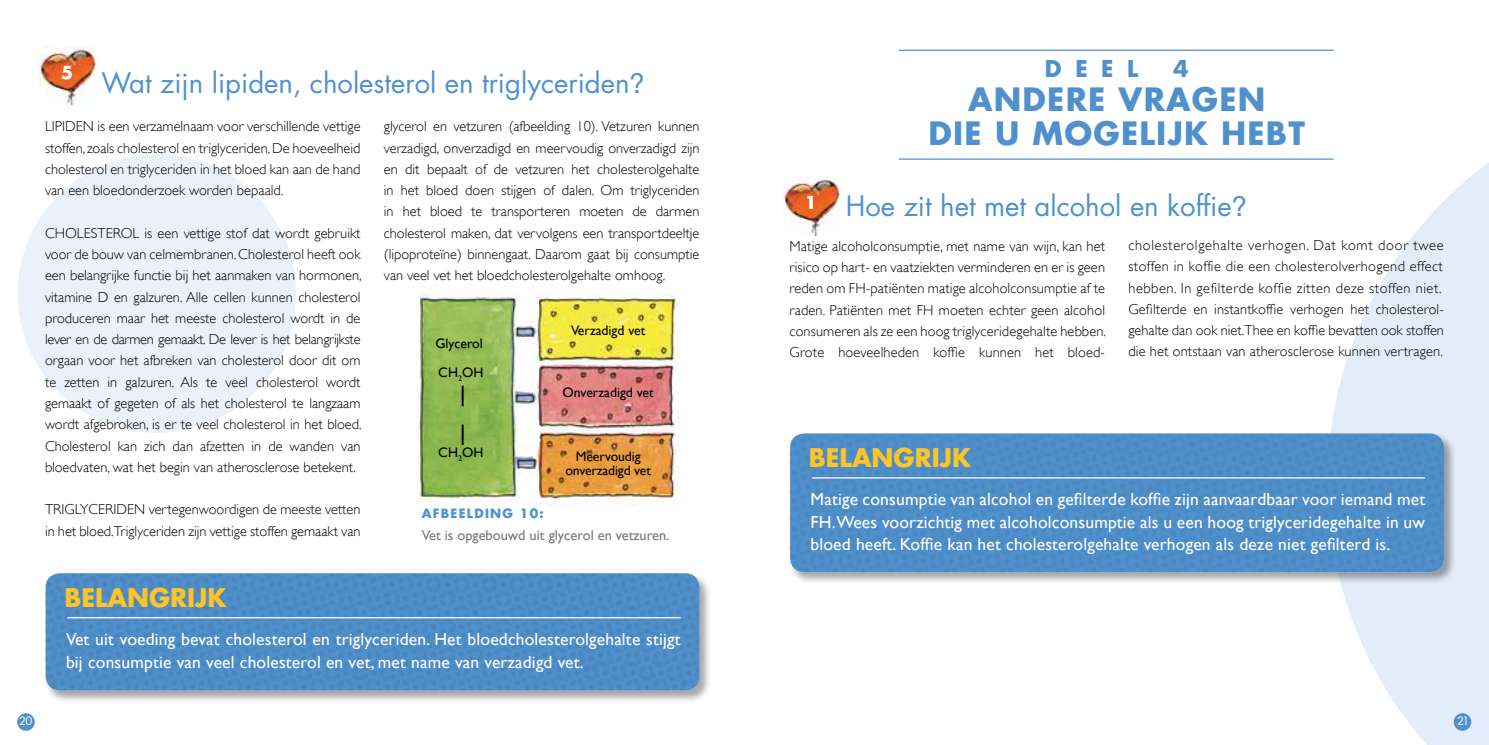
<style>
.page{position:relative;width:1489px;height:745px;background:#fff}
.page>*{position:absolute;margin:0;border:0;box-sizing:border-box;transform-origin:0 0}
.t1{font:700 31.25px/33.8px "Futura";letter-spacing:.04em;color:#5091cd;text-align:center}
.t2{font:27.5px "Futura";color:#5091cd}
.t3{font:700 25px "Futura";color:#ffc425}
.t4{font:700 22.5px "Futura";color:#5091cd}
.t5{font:17.5px/22.5px "Gill Sans";letter-spacing:.01em;color:#fff}
.t6{font:700 17.5px "Futura";color:#fff}
.t7{font:300 14.38px/21.2px "Gill Sans";color:#000;text-align:justify}
.t8{font:14.38px "Gill Sans";color:#77787b}
.t9{font:13.75px/29px "Gill Sans";letter-spacing:-.005em;color:#000}
.t10{font:700 12.5px "Futura";letter-spacing:.1em;color:#5091cd}
.t11{font:11.25px "Futura";color:#fff}
.s1{font-family:"Helvetica Neue"}
</style>
<div class="page">
<div style="left:18px;top:154px;width:278px;height:278px;background:#eaf1fa;border-radius:50%"></div>
<svg style="left:1331px;top:158px;width:157px;height:586px;fill:#e3edf9"></svg>
<div style="left:17px;top:712px;width:18px;height:18px;background:#5091cd;border-radius:50%"></div>
<div style="left:1453px;top:712px;width:17px;height:18px;background:#5091cd;border-radius:50%"></div>
<img style="left:418px;top:284px;width:262px;height:221px">
<hr style="left:461px;top:385px;width:2px;height:21px;background:#000">
<hr style="left:461px;top:424px;width:2px;height:20px;background:#000">
<img style="left:782px;top:175px;width:59px;height:60px">
<img style="left:38px;top:45px;width:59px;height:59px">
<hr style="left:898px;top:158px;width:435px;height:2px;background:#5091cd">
<hr style="left:898px;top:50px;width:435px;height:1px;background:#5091cd">
<div style="left:43px;top:571px;width:668px;height:131px;background:#000;opacity:.35"></div>
<div style="left:46px;top:573px;width:653px;height:117px;background:#5091cd;border-radius:14px"></div>
<hr style="left:67px;top:616px;width:613px;height:2px;background:#fff">
<div style="left:788px;top:431px;width:667px;height:153px;background:#000;opacity:.35"></div>
<div style="left:790px;top:433px;width:653px;height:139px;background:#5091cd;border-radius:14px"></div>
<hr style="left:811px;top:477px;width:613px;height:1px;background:#fff">
<p class="t6" style="left:61px;top:60px;width:14px">5</p>
<h2 class="t2" style="left:101px;top:63px;width:545px">Wat zijn lipiden, cholesterol en triglyceriden<span class="s1">?</span></h2>
<p class="t7" style="left:45px;top:116px;width:317px">LIPIDEN is een verzamelnaam voor verschillende vettige stoffen, zoals cholesterol en triglyceriden. De hoeveelheid cholesterol en triglyceriden in het bloed kan aan de hand van een bloedonderzoek worden bepaald.</p>
<p class="t7" style="left:45px;top:222px;width:318px">CHOLESTEROL is een vettige stof dat wordt gebruikt voor de bouw van celmembranen. Cholesterol heeft ook een belangrijke functie bij het aanmaken van hormonen, vitamine D en galzuren. Alle cellen kunnen cholesterol produceren maar het meeste cholesterol wordt in de lever en de darmen gemaakt. De lever is het belangrijkste orgaan voor het afbreken van cholesterol door dit om te zetten in galzuren. Als te veel cholesterol wordt gemaakt of gegeten of als het cholesterol te langzaam wordt afgebroken, is er te veel cholesterol in het bloed.<br>Cholesterol kan zich dan afzetten in de wanden van bloedvaten, wat het begin van atherosclerose betekent.</p>
<p class="t7" style="left:45px;top:498px;width:317px">TRIGLYCERIDEN vertegenwoordigen de meeste vetten in het bloed.Triglyceriden zijn vettige stoffen gemaakt van</p>
<h3 class="t3" style="left:64px;top:579px;width:163px">BELANGRIJK</h3>
<p class="t7" style="left:384px;top:116px;width:317px">glycerol en vetzuren (afbeelding 10). Vetzuren kunnen verzadigd, onverzadigd en meervoudig onverzadigd zijn en dit bepaalt of de vetzuren het cholesterolgehalte in het bloed doen stijgen of dalen. Om triglyceriden in het bloed te transporteren moeten de darmen cholesterol maken, dat vervolgens een transportdeeltje (lipoproteïne) binnengaat. Daarom gaat bij consumptie van veel vet het bloedcholesterolgehalte omhoog.</p>
<p class="t9" style="left:435px;top:328px;width:49px">Glycerol<br>CH<sub>2</sub>OH</p>
<p class="t9" style="left:438px;top:437px;width:47px">CH<sub>2</sub>OH</p>
<p class="t9" style="left:571px;top:315px;width:76px">Verzadigd vet</p>
<p class="t9" style="left:562px;top:377px;width:92px">Onverzadigd vet</p>
<p class="t9" style="left:565px;top:449px;width:87px;line-height:13.8px;text-align:center">Meervoudig onverzadigd vet</p>
<p class="t10" style="left:422px;top:504px;width:123px">AFBEELDING 10:</p>
<p class="t8" style="left:422px;top:526px;width:249px">Vet is opgebouwd uit glycerol en vetzuren.</p>
<p class="t5" style="left:66px;top:627px;width:616px">Vet uit voeding bevat cholesterol en triglyceriden. Het bloedcholesterolgehalte stijgt bij consumptie van veel cholesterol en vet, met name van verzadigd vet.</p>
<h3 class="t4" style="left:1044px;top:53px;width:95px">DEEL</h3>
<h3 class="t4" style="left:1172px;top:53px;width:17px">4</h3>
<h1 class="t1" style="left:928px;top:81px;width:378px">ANDERE VRAGEN<br>DIE U MOGELIJK HEBT</h1>
<h2 class="t2" style="left:845px;top:187px;width:403px">Hoe zit het met alcohol en koffie<span class="s1">?</span></h2>
<p class="t7" style="left:1128px;top:234px;width:317px;text-align:left">cholesterolgehalte verhogen. Dat komt door twee stoffen in koffie die een cholesterolverhogend effect hebben. In gefilterde koffie zitten deze stoffen niet.<br>Gefilterde en instantkoffie verhogen het cholesterol&shy;gehalte dan ook niet.Thee en koffie bevatten ook stoffen die het ontstaan van atherosclerose kunnen vertragen.</p>
<p class="t6" style="left:804px;top:190px;width:14px">1</p>
<p class="t7" style="left:789px;top:235px;width:318px">Matige alcoholconsumptie, met name van wijn, kan het risico op hart- en vaatziekten verminderen en er is geen reden om FH-patiënten matige alcoholconsumptie af te raden. Patiënten met FH moeten echter geen alcohol consumeren als ze een hoog triglyceridegehalte hebben.<br>Grote hoeveelheden koffie kunnen het bloed-</p>
<h3 class="t3" style="left:809px;top:440px;width:163px">BELANGRIJK</h3>
<p class="t5" style="left:810px;top:487px;width:616px;text-align:justify">Matige consumptie van alcohol en gefilterde koffie zijn aanvaardbaar voor iemand met FH.Wees voorzichtig met alcoholconsumptie als u een hoog triglyceridegehalte in uw bloed heeft. Koffie kan het cholesterolgehalte verhogen als deze niet gefilterd is.</p>
<p class="t11" style="left:19px;top:713px;width:15px">20</p>
<p class="t11" style="left:1456px;top:713px;width:14px">21</p>
</div>
